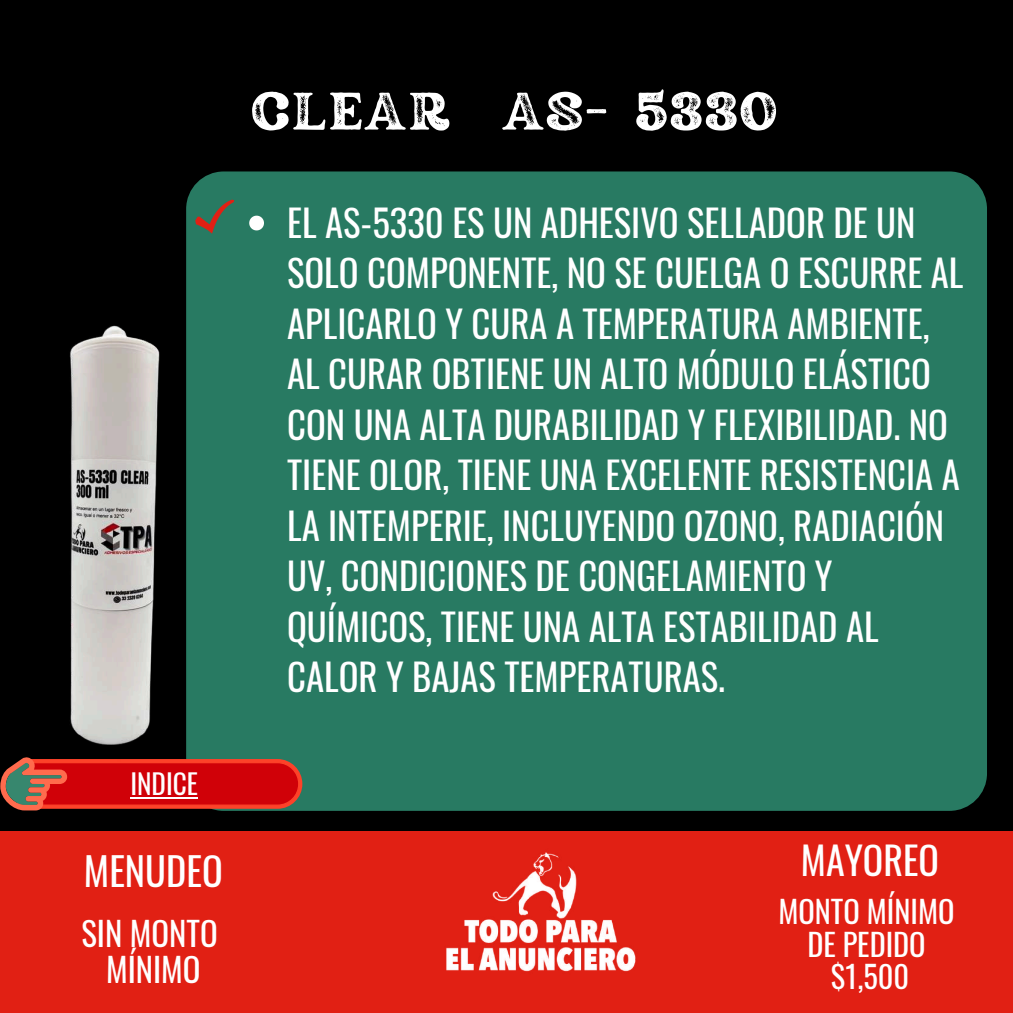
<style>
.page{position:relative;width:1013px;height:1013px;background:#fff}
.page>*{position:absolute;margin:0;border:0;box-sizing:border-box;transform-origin:0 0}
.t1{font:52.38px "Rundeck Texture";color:#fff}
.t2{font:38.38px "Oswald";color:#fff}
.t3{font:38px "Oswald";color:#fff}
.t4{font:36.75px/50.5px "Oswald";color:#fff}
.t5{font:32.75px/35.6px "Oswald";color:#fff;text-align:center}
.t6{font:30.38px/32.8px "Oswald";color:#fff;text-align:center}
.t7{font:27.38px "Oswald";color:#fff}
</style>
<div class="page">
<div style="left:0;top:0;width:1012px;height:1012px;background:#000"></div>
<div style="left:0;top:831px;width:1012px;height:181px;background:#e12014"></div>
<div style="left:186px;top:171px;width:801px;height:639px;background:#287a62;border-radius:38px"></div>
<svg style="left:195px;top:200px;width:39px;height:33px"></svg>
<img style="left:446px;top:852px;width:190px;height:120px">
<svg style="left:249px;top:216px;width:15px;height:14px"></svg>
<svg style="left:0;top:757px;width:299px;height:53px;background:#c11f1c"></svg>
<hr style="left:130px;top:797px;width:68px;height:1px;background:#fff">
<img style="left:41px;top:296px;width:165px;height:472px">
<h1 class="t1" style="left:250px;top:75px;width:529px">CLEAR AS- 5330</h1>
<p class="t7" style="left:130px;top:762px;width:69px">INDICE</p>
<p class="t4" style="left:287px;top:196px;width:678px">EL AS-5330 ES UN ADHESIVO SELLADOR DE UN SOLO COMPONENTE, NO SE CUELGA O ESCURRE AL APLICARLO Y CURA A TEMPERATURA AMBIENTE, AL CURAR OBTIENE UN ALTO MÓDULO ELÁSTICO CON UNA ALTA DURABILIDAD Y FLEXIBILIDAD. NO TIENE OLOR, TIENE UNA EXCELENTE RESISTENCIA A LA INTEMPERIE, INCLUYENDO OZONO, RADIACIÓN UV, CONDICIONES DE CONGELAMIENTO Y QUÍMICOS, TIENE UNA ALTA ESTABILIDAD AL CALOR Y BAJAS TEMPERATURAS.</p>
<p class="t2" style="left:84px;top:841px;width:140px">MENUDEO</p>
<p class="t3" style="left:801px;top:831px;width:140px">MAYOREO</p>
<p class="t5" style="left:81px;top:914px;width:138px">SIN MONTO<br>MÍNIMO</p>
<p class="t6" style="left:778px;top:893px;width:178px">MONTO MÍNIMO<br>DE PEDIDO $1,500</p>
</div>
